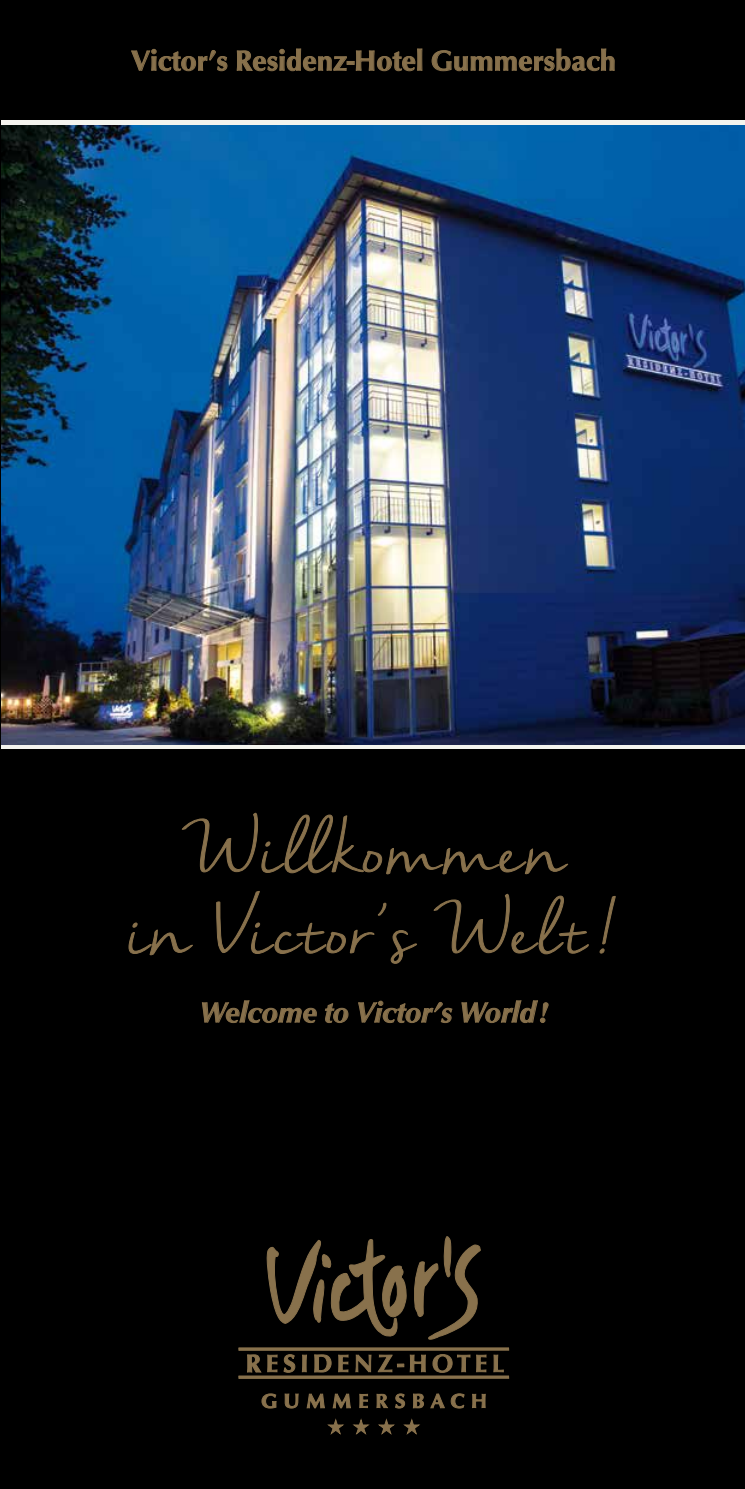
<style>
.page{position:relative;width:745px;height:1489px;background:#fff}
.page>*{position:absolute;margin:0;border:0;box-sizing:border-box;transform-origin:0 0}
.t1{font:67.5px/81px "Nella Sue";letter-spacing:.04em;color:#88714c;text-align:center}
.t2{font:500 28.75px "O004 T";color:#88714c}
.t3{font:28.75px "O004 T Med Ita";color:#88714c}
</style>
<div class="page">
<div style="left:0;top:0;width:744px;height:1488px;background:#000"></div>
<svg style="left:261px;top:1393px;width:15px;height:15px"></svg>
<svg style="left:285px;top:1393px;width:13px;height:15px"></svg>
<svg style="left:307px;top:1393px;width:17px;height:15px"></svg>
<svg style="left:332px;top:1393px;width:18px;height:15px"></svg>
<svg style="left:359px;top:1393px;width:8px;height:14px"></svg>
<svg style="left:376px;top:1393px;width:11px;height:14px"></svg>
<svg style="left:395px;top:1393px;width:9px;height:15px"></svg>
<svg style="left:413px;top:1393px;width:10px;height:14px"></svg>
<svg style="left:430px;top:1393px;width:14px;height:16px"></svg>
<svg style="left:450px;top:1393px;width:14px;height:15px"></svg>
<svg style="left:472px;top:1393px;width:13px;height:14px"></svg>
<svg style="left:327px;top:1418px;width:16px;height:15px"></svg>
<svg style="left:353px;top:1418px;width:15px;height:15px"></svg>
<svg style="left:378px;top:1418px;width:16px;height:15px"></svg>
<svg style="left:403px;top:1418px;width:16px;height:15px"></svg>
<svg style="left:238px;top:1236px;width:270px;height:142px"></svg>
<svg style="left:1px;top:744px;width:743px;height:4px;background:#bec1c4"></svg>
<svg style="left:131px;top:49px;width:96px;height:22px"></svg>
<svg style="left:236px;top:48px;width:186px;height:23px"></svg>
<svg style="left:431px;top:48px;width:183px;height:23px"></svg>
<img style="left:1px;top:124px;width:743px;height:620px">
<hr style="left:1px;top:120px;width:743px;height:4px;background:#f4f4ee">
<svg style="left:182px;top:812px;width:386px;height:62px"></svg>
<svg style="left:128px;top:922px;width:65px;height:33px"></svg>
<svg style="left:216px;top:891px;width:201px;height:72px"></svg>
<svg style="left:433px;top:893px;width:155px;height:61px"></svg>
<svg style="left:599px;top:896px;width:16px;height:57px"></svg>
<svg style="left:202px;top:1000px;width:115px;height:23px"></svg>
<svg style="left:325px;top:1003px;width:23px;height:20px"></svg>
<svg style="left:358px;top:1000px;width:94px;height:23px"></svg>
<svg style="left:461px;top:1000px;width:87px;height:23px"></svg>
<p class="t2" style="left:131px;top:44px;width:485px">Victor’s Residenz-Hotel Gummersbach</p>
<h1 class="t1" style="left:129px;top:812px;width:491px">Willkommen<br>in Victor’s Welt!</h1>
<p class="t3" style="left:200px;top:995px;width:349px">Welcome to Victor’s World!</p>
</div>
